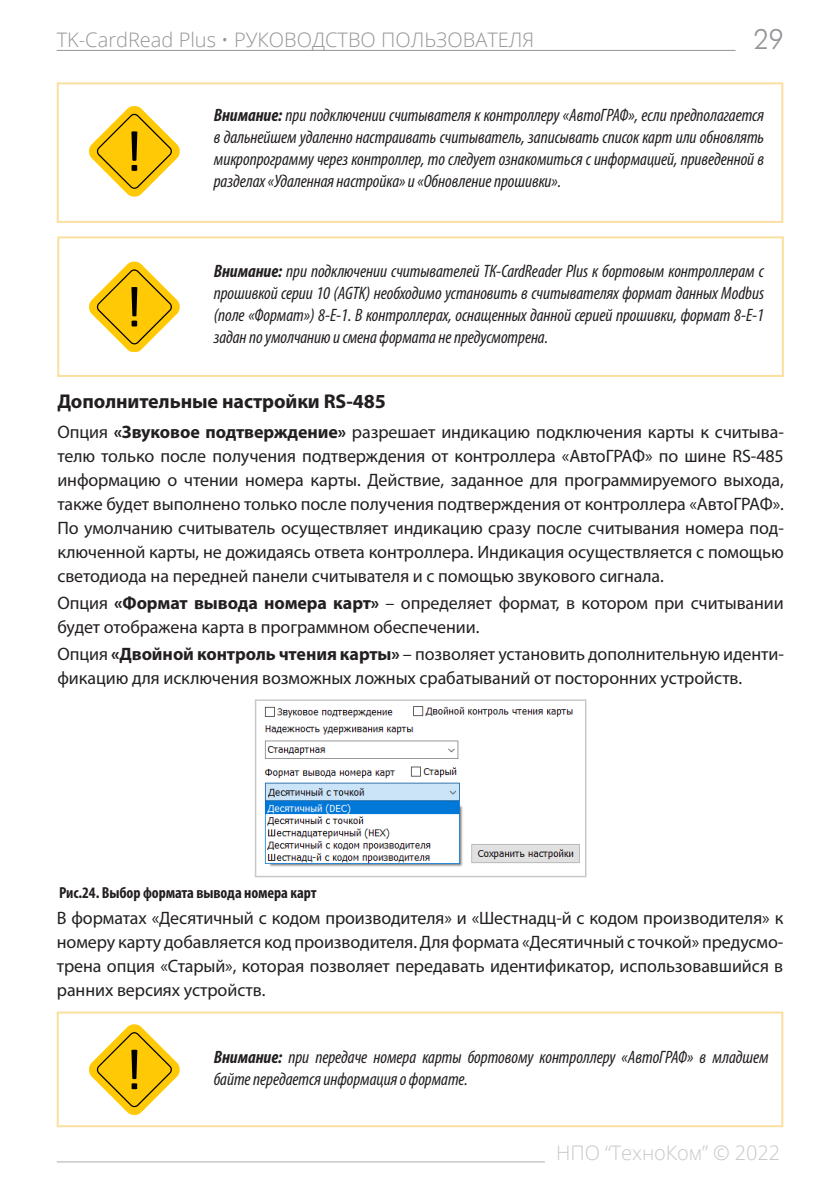
<style>
.page{position:relative;width:840px;height:1191px;background:#fff}
.page>*{position:absolute;margin:0;border:0;box-sizing:border-box;transform-origin:0 0}
.t1{font:28px "Futuris Cyrillic";color:#939598}
.t2{font:300 20px "Open Sans";color:#939598}
.Subhead_small_CONDEN{font:700 20px "Myriad Pro";letter-spacing:-.005em;color:#231f20}
.t3{font:300 20px "Open Sans";letter-spacing:-.005em;color:#c7c8ca}
.Body_text{font:18px/24px "Myriad Pro";letter-spacing:-.005em;color:#231f20;text-align:justify}
.Incut_FULL_JUST{font:italic condensed 18px/22px "Myriad Pro";letter-spacing:-.005em;color:#231f20;text-align:justify}
.t4{font:700 condensed 16px "Myriad Pro";letter-spacing:-.005em;color:#231f20}
.s1{font-weight:700}
</style>
<div class="page">
<hr style="left:57px;top:1161px;width:487px;height:1px;background:#c7c8ca">
<hr style="left:57px;top:50px;width:678px;height:1px;background:#939598">
<div style="left:57px;top:82px;width:725px;height:141px;border:2px solid #fadfa1"></div>
<svg style="left:89px;top:106px;width:91px;height:90px"></svg>
<div style="left:57px;top:236px;width:726px;height:141px;border:2px solid #fadfa1"></div>
<svg style="left:89px;top:261px;width:91px;height:91px"></svg>
<img style="left:264px;top:706px;width:316px;height:161px">
<div style="left:255px;top:699px;width:331px;height:178px;border:2px solid #c7c8ca"></div>
<div style="left:57px;top:1011px;width:725px;height:116px;border:2px solid #fadfa1"></div>
<svg style="left:89px;top:1024px;width:91px;height:90px"></svg>
<p class="t2" style="left:57px;top:26px;width:479px">TK-CardRead Plus • РУКОВОДСТВО ПОЛЬЗОВАТЕЛЯ</p>
<h1 class="t1" style="left:752px;top:25px;width:32px">29</h1>
<p class="Incut_FULL_JUST" style="left:214px;top:104px;width:551px"><span class="s1">Внимание:</span> при подключении считывателя к контроллеру «АвтоГРАФ», если предполагается в дальнейшем удаленно настраивать считыватель, записывать список карт или обновлять микропрограмму через контроллер, то следует ознакомиться с информацией, приведенной в разделах «Удаленная настройка» и «Обновление прошивки».</p>
<p class="Incut_FULL_JUST" style="left:214px;top:259px;width:551px"><span class="s1">Внимание:</span> при подключении считывателей ТК-CardReader Plus к бортовым контроллерам с прошивкой серии 10 (AGTK) необходимо установить в считывателях формат данных Modbus (поле «Формат») 8-E-1. В контроллерах, оснащенных данной серией прошивки, формат 8-E-1 задан по умолчанию и смена формата не предусмотрена.</p>
<p class="Subhead_small_CONDEN" style="left:57px;top:388px;width:330px">Дополнительные настройки RS-485</p>
<p class="Body_text" style="left:57px;top:419px;width:727px">Опция <span class="s1">«Звуковое подтверждение»</span> разрешает индикацию подключения карты к считыва&shy;телю только после получения подтверждения от контроллера «АвтоГРАФ» по шине RS-485 информацию о чтении номера карты. Действие, заданное для программируемого выхода, также будет выполнено только после получения подтверждения от контроллера «АвтоГРАФ».<br>По умолчанию считыватель осуществляет индикацию сразу после считывания номера под&shy;ключенной карты, не дожидаясь ответа контроллера. Индикация осуществляется с помощью светодиода на передней панели считывателя и с помощью звукового сигнала.</p>
<p class="Body_text" style="left:57px;top:590px;width:727px">Опция <span class="s1">«Формат вывода номера карт»</span> – определяет формат, в котором при считывании будет отображена карта в программном обеспечении.</p>
<p class="Body_text" style="left:57px;top:641px;width:727px">Опция <span class="s1">«Двойной контроль чтения карты»</span> – позволяет установить дополнительную иденти&shy;фикацию для исключения возможных ложных срабатываний от посторонних устройств.</p>
<p class="t4" style="left:59px;top:882px;width:259px">Рис.24. Выбор формата вывода номера карт</p>
<p class="Body_text" style="left:57px;top:905px;width:727px">В форматах «Десятичный с кодом производителя» и «Шестнадц-й с кодом производителя» к номеру карту добавляется код производителя. Для формата «Десятичный с точкой» предусмо&shy;трена опция «Старый», которая позволяет передавать идентификатор, использовавшийся в ранних версиях устройств.</p>
<p class="Incut_FULL_JUST" style="left:214px;top:1046px;width:556px"><span class="s1">Внимание:</span> при передаче номера карты бортовому контроллеру «АвтоГРАФ» в младшем байте передается информация о формате.</p>
<p class="t3" style="left:556px;top:1139px;width:225px">НПО “ТехноКом” © 2022</p>
</div>
